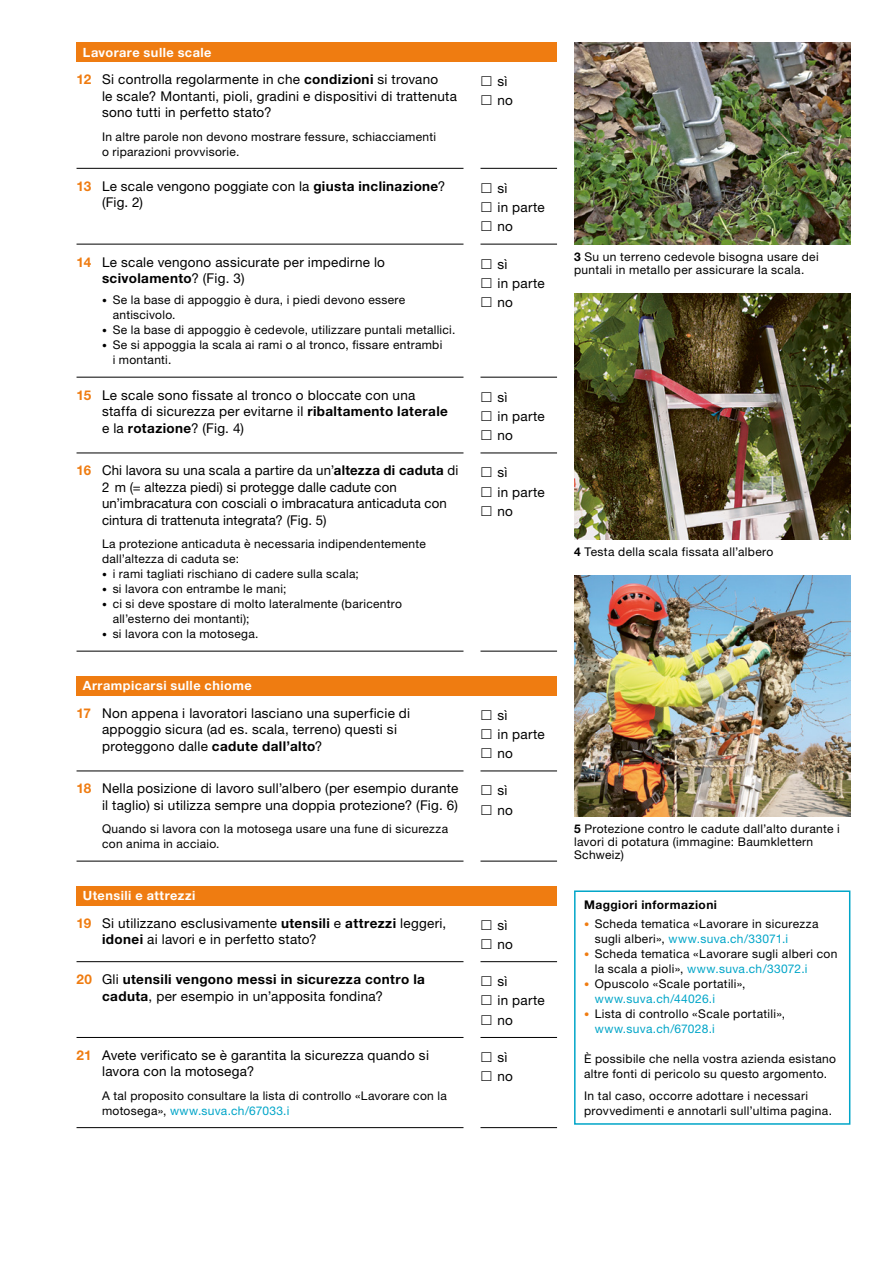
<style>
.page{position:relative;width:893px;height:1263px;background:#fff}
.page>*{position:absolute;margin:0;border:0;box-sizing:border-box;transform-origin:0 0}
.t1{font:13.5px/19.2px "Helvetica Neue LT Std";letter-spacing:.02em;color:#000}
.t2{font:700 13.5px/16.5px "Helvetica Neue LT Std";letter-spacing:.03em;color:#000}
.t3{font:700 12.75px "Helvetica Neue LT Std";letter-spacing:.035em;color:#fff}
.t4{font:12px/15px "Helvetica Neue LT Std";letter-spacing:.025em;color:#000}
.t5{font:700 12px "Helvetica Neue LT Std";letter-spacing:.035em;color:#000}
.s1{font-weight:700;color:#ef7c11}
.s2{font-weight:700}
.s3{font-size:9.75px}
.s4{color:#ef7c11}
.s5{font-weight:400}
.s6{color:#00a5c8}
.s7{font-size:10.5px;color:#ef7c11}
</style>
<div class="page">
<img style="left:574px;top:43px;width:276px;height:201px">
<img style="left:574px;top:293px;width:276px;height:246px">
<img style="left:574px;top:575px;width:276px;height:241px">
<div style="left:77px;top:43px;width:480px;height:19px;background:#ef7c11"></div>
<hr style="left:77px;top:244px;width:386px;height:1px;background:#000">
<hr style="left:480px;top:244px;width:77px;height:1px;background:#000">
<hr style="left:480px;top:651px;width:77px;height:1px;background:#000">
<hr style="left:480px;top:168px;width:77px;height:1px;background:#000">
<hr style="left:480px;top:377px;width:77px;height:1px;background:#000">
<hr style="left:480px;top:453px;width:77px;height:1px;background:#000">
<hr style="left:77px;top:168px;width:386px;height:1px;background:#000">
<hr style="left:77px;top:377px;width:386px;height:1px;background:#000">
<hr style="left:77px;top:453px;width:386px;height:1px;background:#000">
<hr style="left:77px;top:651px;width:386px;height:1px;background:#000">
<div style="left:77px;top:676px;width:480px;height:19px;background:#ef7c11"></div>
<hr style="left:480px;top:770px;width:77px;height:1px;background:#000">
<hr style="left:77px;top:770px;width:386px;height:1px;background:#000">
<hr style="left:77px;top:861px;width:386px;height:1px;background:#000">
<hr style="left:480px;top:861px;width:77px;height:1px;background:#000">
<div style="left:77px;top:886px;width:480px;height:19px;background:#ef7c11"></div>
<hr style="left:77px;top:1037px;width:386px;height:1px;background:#000">
<hr style="left:480px;top:1037px;width:77px;height:1px;background:#000">
<hr style="left:77px;top:961px;width:386px;height:1px;background:#000">
<hr style="left:480px;top:961px;width:77px;height:1px;background:#000">
<hr style="left:480px;top:1127px;width:77px;height:1px;background:#000">
<hr style="left:77px;top:1127px;width:386px;height:1px;background:#000">
<div style="left:574px;top:890px;width:276px;height:235px;border:2px solid #00a5c8"></div>
<p class="t3" style="left:83px;top:44px;width:130px">Lavorare sulle scale</p>
<p class="t1" style="left:102px;top:71px;width:357px;line-height:16.5px;text-indent:-26px"><span class="s1">12</span> Si controlla regolarmente in che <span class="s2">condizioni</span> si trovano<br>le scale? Montanti, pioli, gradini e dispositivi di trattenuta sono tutti in perfetto stato?</p>
<p class="t4" style="left:102px;top:129px;width:336px">In altre parole non devono mostrare fessure, schiacciamenti o riparazioni provvisorie.</p>
<p class="t1" style="left:497px;top:72px;width:17px">sì no</p>
<p class="t1" style="left:102px;top:177px;width:345px;line-height:16.5px;text-indent:-26px"><span class="s1">13</span> Le scale vengono poggiate con la <span class="s2">giusta inclinazione</span>? (Fig. 2)</p>
<p class="t1" style="left:497px;top:178px;width:49px">sì<br>in parte no</p>
<p class="t1" style="left:102px;top:253px;width:284px;line-height:16.5px;text-indent:-26px"><span class="s1">14</span> Le scale vengono assicurate per impedirne lo <span class="s2">scivolamento</span>? (Fig. 3)</p>
<p class="t4" style="left:113px;top:292px;width:294px;text-indent:-11px"><span class="s3">•</span> Se la base di appoggio è dura, i piedi devono essere antiscivolo.</p>
<p class="t4" style="left:102px;top:322px;width:355px"><span class="s3">•</span> Se la base di appoggio è cedevole, utilizzare puntali metallici.</p>
<p class="t4" style="left:113px;top:337px;width:331px;text-indent:-11px"><span class="s3">•</span> Se si appoggia la scala ai rami o al tronco, fissare entrambi i montanti.</p>
<p class="t1" style="left:497px;top:254px;width:49px">sì<br>in parte no</p>
<p class="t1" style="left:102px;top:386px;width:347px;line-height:16.5px;text-indent:-26px"><span class="s1">15</span> Le scale sono fissate al tronco o bloccate con una staffa di sicurezza per evitarne il <span class="s2">ribaltamento laterale </span>e la <span class="s2">rotazione</span>? (Fig. 4)</p>
<p class="t1" style="left:497px;top:387px;width:49px">sì<br>in parte no</p>
<p class="t1" style="left:102px;top:462px;width:358px;line-height:16.5px;text-indent:-26px"><span class="s1">16</span> Chi lavora su una scala a partire da un’<span class="s2">altezza di caduta</span> di 2 m (= altezza piedi) si protegge dalle cadute con un’imbracatura con cosciali o imbracatura anticaduta con cintura di trattenuta integrata? (Fig. 5)</p>
<p class="t4" style="left:102px;top:536px;width:325px">La protezione anticaduta è necessaria indipendentemente dall’altezza di caduta se:</p>
<p class="t4" style="left:102px;top:566px;width:258px"><span class="s3">•</span> i rami tagliati rischiano di cadere sulla scala;</p>
<p class="t4" style="left:102px;top:581px;width:186px"><span class="s3">•</span> si lavora con entrambe le mani;</p>
<p class="t4" style="left:113px;top:596px;width:291px;text-indent:-11px"><span class="s3">•</span> ci si deve spostare di molto lateralmente (baricentro all’esterno dei montanti);</p>
<p class="t4" style="left:102px;top:626px;width:158px"><span class="s3">•</span> si lavora con la motosega.</p>
<p class="t1" style="left:497px;top:463px;width:49px">sì<br>in parte no</p>
<p class="t3" style="left:83px;top:678px;width:170px">Arrampicarsi sulle chiome</p>
<p class="t1" style="left:102px;top:704px;width:310px;line-height:16.5px;text-indent:-26px"><span class="s1">17</span> Non appena i lavoratori lasciano una superficie di appoggio sicura (ad es. scala, terreno) questi si proteggono dalle <span class="s2">cadute dall’alto</span>?</p>
<p class="t1" style="left:497px;top:705px;width:49px">sì<br>in parte no</p>
<p class="t1" style="left:77px;top:780px;width:383px;line-height:16.5px;text-align:right"><span class="s1">18</span> Nella posizione di lavoro sull’albero (per esempio durante il taglio) si utilizza sempre una doppia protezione? (Fig. 6)</p>
<p class="t4" style="left:102px;top:821px;width:348px">Quando si lavora con la motosega usare una fune di sicurezza con anima in acciaio.</p>
<p class="t1" style="left:497px;top:781px;width:17px">sì no</p>
<p class="t3" style="left:83px;top:888px;width:114px">Utensili e attrezzi</p>
<p class="t1" style="left:102px;top:914px;width:346px;line-height:16.5px;text-indent:-26px"><span class="s1">19</span> Si utilizzano esclusivamente <span class="s2">utensili</span> e <span class="s2">attrezzi</span> leggeri, <span class="s2">idonei</span> ai lavori e in perfetto stato?</p>
<p class="t1" style="left:498px;top:915px;width:17px">sì no</p>
<p class="t2" style="left:102px;top:971px;width:324px;text-indent:-26px"><span class="s4">20</span> <span class="s5">Gli</span> utensili vengono messi in sicurezza contro la caduta<span class="s5">, per esempio in un’apposita fondina?</span></p>
<p class="t1" style="left:498px;top:971px;width:49px">sì<br>in parte no</p>
<p class="t1" style="left:102px;top:1046px;width:328px;line-height:16.5px;text-indent:-26px"><span class="s1">21</span> Avete verificato se è garantita la sicurezza quando si lavora con la motosega?</p>
<p class="t4" style="left:102px;top:1088px;width:346px">A tal proposito consultare la lista di controllo «Lavorare con la motosega», <span class="s6">www.suva.ch/67033.i</span></p>
<p class="t1" style="left:497px;top:1047px;width:17px">sì no</p>
<p class="t4" style="left:574px;top:250px;width:246px;line-height:12.8px"><span class="s2">3</span> Su un terreno cedevole bisogna usare dei puntali in metallo per assicurare la scala.</p>
<p class="t4" style="left:574px;top:544px;width:201px"><span class="s2">4</span> Testa della scala fissata all’albero</p>
<p class="t4" style="left:574px;top:822px;width:267px;line-height:12.8px"><span class="s2">5</span> Protezione contro le cadute dall’alto durante i lavori di potatura (immagine: Baumklettern<br>Schweiz)</p>
<p class="t5" style="left:584px;top:897px;width:134px">Maggiori informazioni</p>
<p class="t4" style="left:595px;top:916px;width:225px;text-indent:-11px"><span class="s7">•</span> Scheda tematica «Lavorare in sicurezza sugli alberi», <span class="s6">www.suva.ch/33071.i</span></p>
<p class="t4" style="left:595px;top:946px;width:244px;text-indent:-11px"><span class="s7">•</span> Scheda tematica «Lavorare sugli alberi con la scala a pioli», <span class="s6">www.suva.ch/33072.i</span></p>
<p class="t4" style="left:595px;top:976px;width:152px;text-indent:-11px"><span class="s7">•</span> Opuscolo «Scale portatili», <span class="s6">www.suva.ch/44026.i</span></p>
<p class="t4" style="left:595px;top:1006px;width:192px;text-indent:-11px"><span class="s7">•</span> Lista di controllo «Scale portatili», <span class="s6">www.suva.ch/67028.i</span></p>
<p class="t4" style="left:584px;top:1051px;width:254px">È possibile che nella vostra azienda esistano altre fonti di pericolo su questo argomento.</p>
<p class="t4" style="left:584px;top:1088px;width:250px">In tal caso, occorre adottare i necessari provvedimenti e annotarli sull’ultima pagina.</p>
</div>
